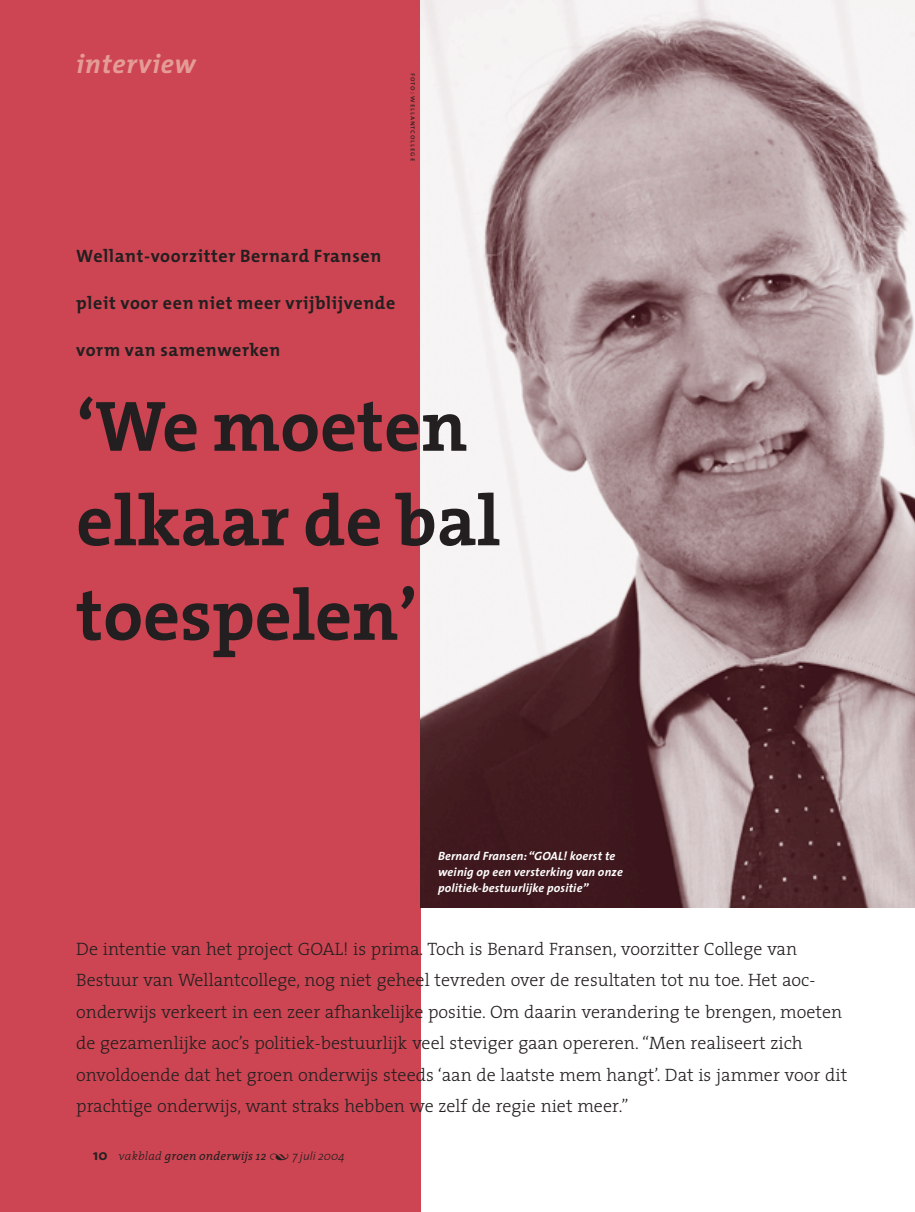
<style>
.page{position:relative;width:915px;height:1212px;background:#fff}
.page>*{position:absolute;margin:0;border:0;box-sizing:border-box;transform-origin:0 0}
.t1{font:700 72px/94.5px "The Serif";color:#231f20}
.t2{font:italic 700 27px "The Mix";letter-spacing:.03em;color:#e59c96}
.t3{font:300 18px/31.5px "The Serif";color:#231f20}
.t4{font:700 18px "The Mix";letter-spacing:.035em;color:#231f20}
.t5{font:italic 700 12px/15.8px "The Sans";letter-spacing:.02em;color:#fff}
.t6{font:italic 12px "The Serif";letter-spacing:.02em;color:#231f20}
.t7{font:7.5px "The Sans Caps";letter-spacing:.115em;color:#231f20}
.s1{font-family:"The Sans";font-weight:700;font-style:normal;font-size:15px}
.s2{font-weight:300}
.s3{font-family:"The Serif Extra Light Expert";font-style:normal}
.s4{font-family:"The Sans";font-weight:300}
</style>
<div class="page">
<div style="left:0;top:1px;width:421px;height:1211px;background:#cd4552"></div>
<img style="left:421px;top:1px;width:493px;height:906px">
<h2 class="t2" style="left:76px;top:52px;width:121px">interview</h2>
<p class="t7" style="left:417px;top:73px;width:89px;rotate:90deg">foto: wellantcollege</p>
<p class="t4" style="left:76px;top:249px;width:306px">Wellant-voorzitter Bernard Fransen</p>
<p class="t4" style="left:76px;top:296px;width:320px">pleit voor een niet meer vrijblijvende</p>
<p class="t4" style="left:76px;top:344px;width:205px">vorm van samenwerken</p>
<h1 class="t1" style="left:76px;top:387px;width:426px">‘We moeten elkaar de bal toespelen’</h1>
<p class="t5" style="left:438px;top:849px;width:186px">Bernard Fransen:“GOAL! koerst te weinig op een versterking van onze politiek-bestuurlijke positie”</p>
<p class="t3" style="left:76px;top:935px;width:772px">De intentie van het project GOAL! is prima. Toch is Benard Fransen, voorzitter College van Bestuur van Wellantcollege, nog niet geheel tevreden over de resultaten tot nu toe. Het aoc&shy;onderwijs verkeert in een zeer afhankelijke positie. Om daarin verandering te brengen, moeten de gezamenlijke aoc’s politiek-bestuurlijk veel steviger gaan opereren. “Men realiseert zich onvoldoende dat het groen onderwijs steeds ‘aan de laatste mem hangt’. Dat is jammer voor dit prachtige onderwijs, want straks hebben we zelf de regie niet meer.”</p>
<p class="t6" style="left:93px;top:1150px;width:253px"><span class="s1">10</span> <span class="s2">vakblad</span> groen onderwijs 12 <span class="s3">Œ</span> <span class="s4">7 juli 2004</span></p>
</div>
